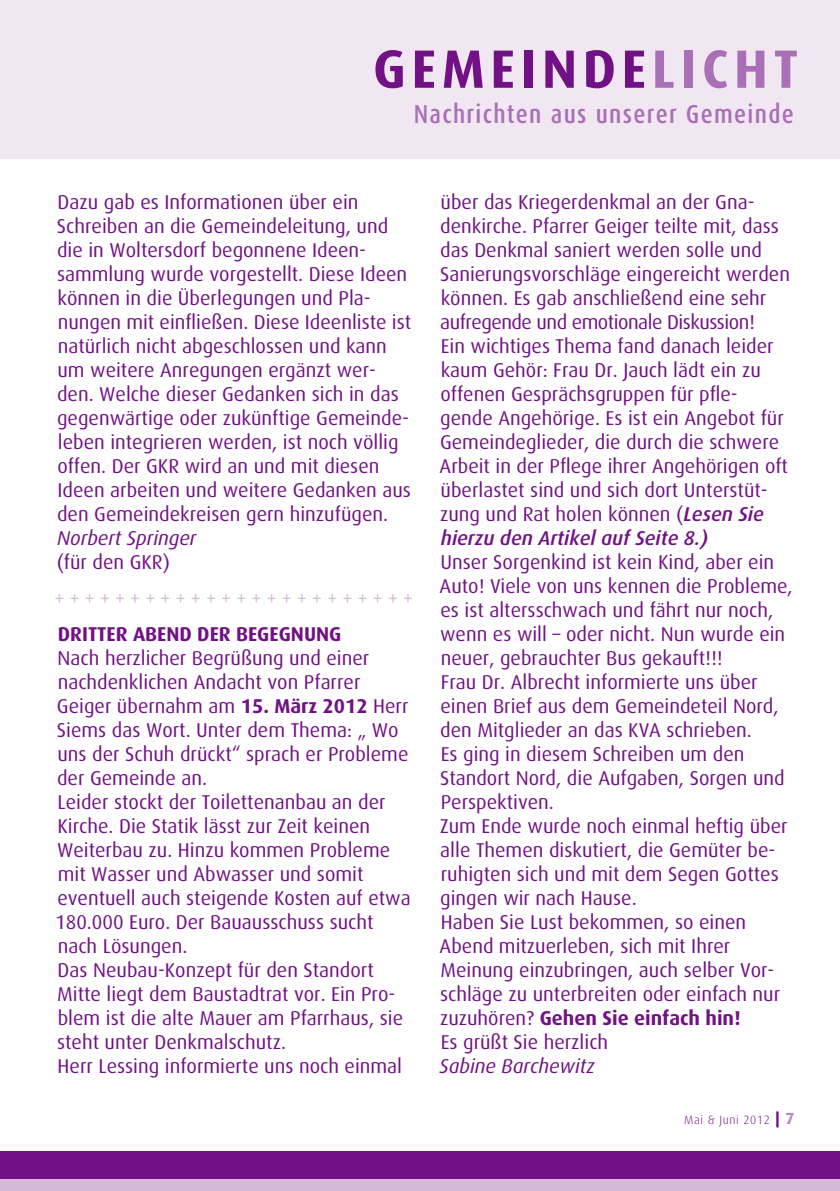
<style>
.page{position:relative;width:840px;height:1191px;background:#fff}
.page>*{position:absolute;margin:0;border:0;box-sizing:border-box;transform-origin:0 0}
.t1{font:700 54px "Dax";letter-spacing:.1em;color:#721185}
.t2{font:500 26px "Dax Condensed";letter-spacing:.05em;color:#aa70b6}
.t3{font:20px/24px "Dax";color:#721185}
.t4{font:italic 20px "Dax";color:#721185}
.t5{font:700 20px "Dax";color:#721185}
.t6{font:20px "Dax";color:#d5b8da}
.t7{font:300 12px "Dax";letter-spacing:.05em;color:#721185}
.s1{color:#aa70b6}
.s2{font-weight:700}
.s3{font-weight:500;font-style:italic}
.s4{font-weight:800;font-size:16px}
</style>
<div class="page">
<div style="left:0;top:0;width:839px;height:159px;background:#f1e7f3"></div>
<div style="left:0;top:1151px;width:839px;height:40px;background:#721185"></div>
<div style="left:0;top:1179px;width:839px;height:12px;background:#d5b8da"></div>
<h1 class="t1" style="left:373px;top:39px;width:426px">GEMEINDE<span class="s1">LICHT</span></h1>
<h2 class="t2" style="left:413px;top:99px;width:381px">Nachrichten aus unserer Gemeinde</h2>
<p class="t3" style="left:57px;top:190px;width:355px">Dazu gab es I nformationen über ein Schreiben an die Gemeindeleitung, und die in Woltersdorf begonnene Ideen&shy;sammlung wurde vorgestellt. Diese Ideen können in die Überlegungen und Pla&shy;nungen mit einfließen. Diese Ideenliste ist natürlich nicht abgeschlossen und kann um weitere Anregungen ergänzt wer&shy;den. Welche dieser Gedanken sich in das gegenwärtige oder zukünftige Gemeinde&shy;leben integrieren werden, ist noch völlig offen. Der GKR</p>
<p class="t3" style="left:57px;top:454px;width:355px;text-indent:128px">wird an und mit diesen<br>Ideen arbeiten und weitere Gedanken aus den Gemeindekreisen gern hinzufügen.</p>
<p class="t4" style="left:57px;top:526px;width:140px">Norbert Springer</p>
<p class="t3" style="left:57px;top:550px;width:115px">(für den GKR)</p>
<p class="t6" style="left:54px;top:587px;width:360px">++++++++++++++++++++++++</p>
<p class="t5" style="left:58px;top:622px;width:283px">DRITTER ABEND DER BEGEGNUNG</p>
<p class="t3" style="left:55px;top:646px;width:357px">Nach herzlicher Begrüßung und einer nachdenklichen Andacht von Pfarrer Geiger übernahm am <span class="s2">15. MÄRZ 2012</span> Herr Siems das Wort. Unter dem Thema: „ Wo uns der Schuh drückt“ sprach er Probleme der Gemeinde an.<br>Leider stockt der Toilettenanbau an der Kirche. Die Statik lässt zur Zeit keinen Weiterbau zu. Hinzu kommen Probleme mit Wasser und Abwasser und somit eventuell auch steigende Kosten auf etwa 180.000 Euro. Der Bauausschuss sucht nach Lösungen.<br>Das Neubau-Konzept für den Standort Mitte liegt dem Baustadtrat vor. Ein Pro&shy;blem ist die alte Mauer am Pfarrhaus, sie steht unter Denkmalschutz.<br>Herr Lessing informierte uns noch einmal</p>
<p class="t3" style="left:439px;top:190px;width:352px">über das Kriegerdenkmal an der Gna&shy;denkirche. Pfarrer Geiger teilte mit, dass das Denkmal saniert werden solle und Sanierungsvorschläge eingereicht werden können. Es gab anschließend eine sehr aufregende und emotionale Diskussion!<br>Ein wichtiges Thema fand danach leider kaum Gehör: Frau Dr. Jauch lädt ein zu offenen Gesprächsgruppen für pfle&shy;gende Angehörige. Es ist ein Angebot für Gemeindeglieder, die durch die schwere Arbeit in der Pflege ihrer Angehörigen oft überlastet sind und sich dort Unterstüt&shy;zung und Rat holen können (<span class="s3">Lesen Sie hierzu den Artikel auf Seite 8.)</span></p>
<p class="t3" style="left:439px;top:550px;width:354px">Unser Sorgenkind ist kein Kind, aber ein Auto! Viele von uns kennen die Probleme, es ist altersschwach und fährt nur noch, wenn es will – oder nicht. Nun wurde ein neuer, gebrauchter Bus gekauft!!!<br>Frau Dr. Albrecht informierte uns über einen Brief aus dem Gemeindeteil Nord, den Mitglieder an das KVA</p>
<p class="t3" style="left:439px;top:718px;width:349px;text-indent:227px">schrieben.<br>Es ging in diesem Schreiben um den<br>Standort Nord, die Aufgaben, Sorgen und<br>Perspektiven.<br>Zum Ende wurde noch einmal heftig über alle Themen diskutiert, die Gemüter be&shy;ruhigten sich und mit dem Segen Gottes gingen wir nach Hause.<br>Haben Sie Lust bekommen, so einen<br>Abend mitzuerleben, sich mit I hrer<br>Meinung einzubringen, auch selber Vor&shy;schläge zu unterbreiten oder einfach nur zuzuhören? <span class="s2">GEHEN SIE EINFACH HIN!<br></span>Es grüßt Sie herzlich</p>
<p class="t4" style="left:439px;top:1054px;width:157px">Sabine Barchewitz</p>
<p class="t7" style="left:683px;top:1113px;width:97px">Mai &amp; Juni 2012 <span class="s4">|</span></p>
</div>
